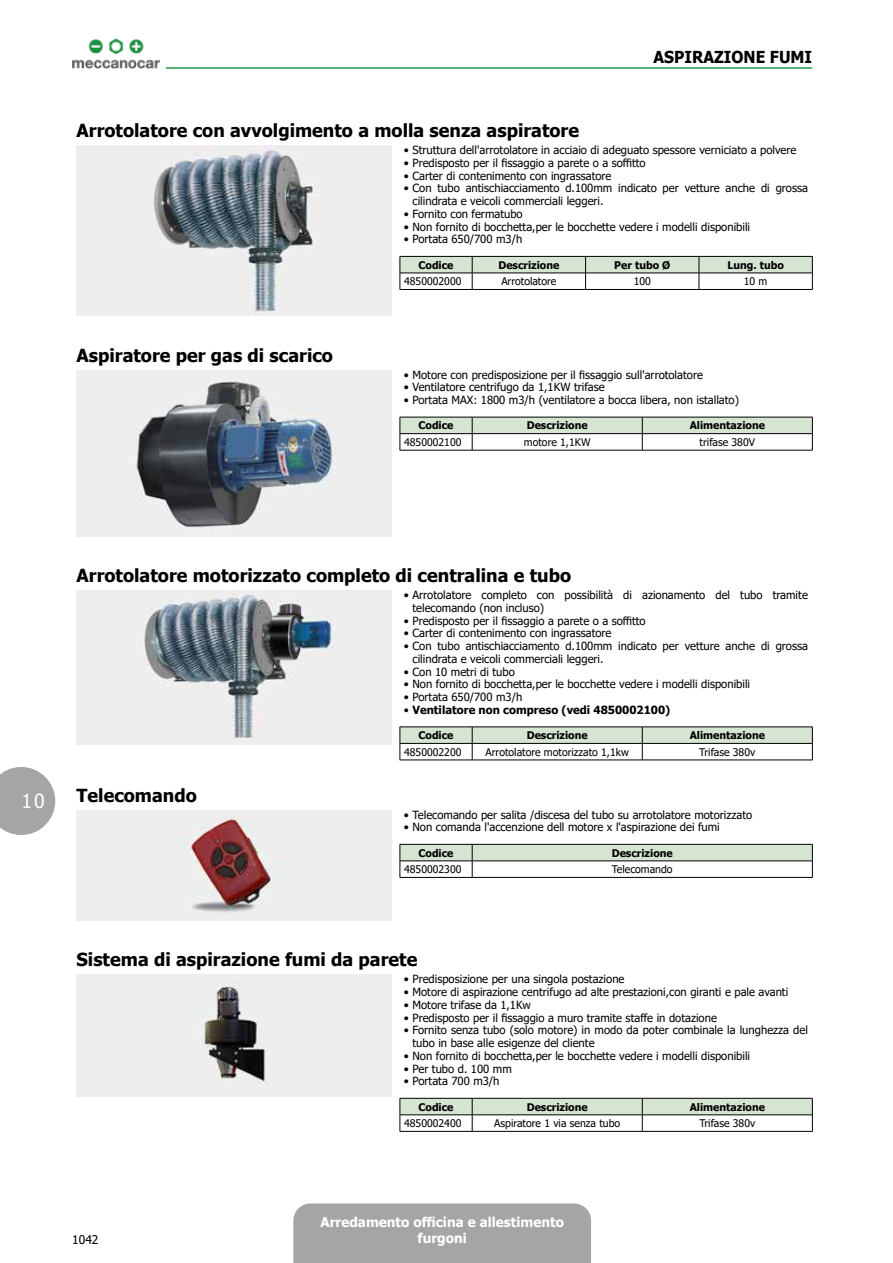
<style>
.page{position:relative;width:893px;height:1263px;background:#fff}
.page>*{position:absolute;margin:0;border:0;box-sizing:border-box;transform-origin:0 0}
.t1{font:19.5px "Tahoma";color:#fff}
.t2{font:700 18px "Tahoma";color:#000}
.t3{font:700 16.5px "Tahoma";color:#000;scale:.95 1}
.t4{font:700 13.5px/16.2px "Tahoma";color:#fff;text-align:center}
.t5{font:12px "Tahoma";color:#000}
.t6{font:11.25px/12.8px "Tahoma";color:#000}
.t7{font:700 11.25px "Tahoma";color:#000}
.t8{font:10.5px "Tahoma";color:#000}
.t9{font:700 10.5px "Tahoma";color:#000}
.s1{font-weight:400}
</style>
<div class="page">
<div style="left:293px;top:1203px;width:298px;height:60px;background:#a7a4a4"></div>
<svg style="left:0;top:767px;width:55px;height:68px;background:#b4b2b2"></svg>
<img style="left:72px;top:38px;width:87px;height:31px">
<hr style="left:166px;top:67px;width:646px;height:2px;background:#28974e">
<img style="left:77px;top:146px;width:314px;height:170px">
<svg style="left:400px;top:256px;width:413px;height:33px"></svg>
<hr style="left:400px;top:289px;width:72px;height:1px;background:#000">
<hr style="left:472px;top:289px;width:114px;height:1px;background:#000">
<hr style="left:586px;top:289px;width:113px;height:1px;background:#000">
<hr style="left:699px;top:289px;width:114px;height:1px;background:#000">
<img style="left:77px;top:370px;width:314px;height:166px">
<svg style="left:400px;top:417px;width:413px;height:33px"></svg>
<hr style="left:400px;top:450px;width:72px;height:1px;background:#000">
<hr style="left:472px;top:450px;width:170px;height:1px;background:#000">
<hr style="left:642px;top:450px;width:171px;height:1px;background:#000">
<img style="left:77px;top:590px;width:314px;height:154px">
<svg style="left:400px;top:727px;width:413px;height:33px"></svg>
<hr style="left:400px;top:760px;width:72px;height:1px;background:#000">
<hr style="left:472px;top:760px;width:170px;height:1px;background:#000">
<hr style="left:642px;top:760px;width:171px;height:1px;background:#000">
<img style="left:77px;top:810px;width:314px;height:110px">
<svg style="left:400px;top:844px;width:413px;height:33px"></svg>
<hr style="left:400px;top:877px;width:72px;height:1px;background:#000">
<hr style="left:472px;top:877px;width:341px;height:1px;background:#000">
<img style="left:77px;top:975px;width:314px;height:121px">
<svg style="left:400px;top:1098px;width:413px;height:33px"></svg>
<hr style="left:400px;top:1131px;width:72px;height:1px;background:#000">
<hr style="left:472px;top:1131px;width:170px;height:1px;background:#000">
<hr style="left:642px;top:1131px;width:171px;height:1px;background:#000">
<h3 class="t3" style="left:653px;top:45px;width:135px">Aspirazione fum</h3>
<h3 class="t3" style="left:805px;top:45px;width:9px">i</h3>
<h2 class="t2" style="left:77px;top:118px;width:504px">Arrotolatore con avvolgimento a molla senza aspiratore</h2>
<p class="t6" style="left:404px;top:144px;width:394px">• Struttura dell'arrotolatore in acciaio di adeguato spessore verniciato a polvere</p>
<p class="t6" style="left:404px;top:157px;width:243px">• Predisposto per il fissaggio a parete o a soffitto</p>
<p class="t6" style="left:404px;top:170px;width:209px">• Carter di contenimento con ingrassatore</p>
<p class="t6" style="left:412px;top:183px;width:397px;text-indent:-9px">• Con tubo antischiacciamento d.100mm indicato per vetture anche di grossa cilindrata e veicoli commerciali leggeri.</p>
<p class="t6" style="left:404px;top:208px;width:120px">• Fornito con fermatubo</p>
<p class="t6" style="left:404px;top:221px;width:348px">• Non fornito di bocchetta,per le bocchette vedere i modelli disponibili</p>
<p class="t6" style="left:404px;top:234px;width:120px">• Portata 650/700 m3/h</p>
<p class="t9" style="left:418px;top:257px;width:37px">Codice</p>
<p class="t9" style="left:498px;top:257px;width:62px">Descrizione</p>
<p class="t9" style="left:614px;top:257px;width:58px">Per tubo Ø</p>
<p class="t9" style="left:727px;top:257px;width:58px">Lung. tubo</p>
<p class="t8" style="left:404px;top:274px;width:59px">4850002000</p>
<p class="t8" style="left:501px;top:274px;width:57px">Arrotolatore</p>
<p class="t8" style="left:634px;top:274px;width:19px">100</p>
<p class="t8" style="left:744px;top:274px;width:25px">10 m</p>
<h2 class="t2" style="left:77px;top:342px;width:258px">Aspiratore per gas di scarico</h2>
<p class="t6" style="left:404px;top:369px;width:300px">• Motore con predisposizione per il fissaggio sull'arrotolatore</p>
<p class="t6" style="left:404px;top:382px;width:202px">• Ventilatore centrifugo da 1,1KW trifase</p>
<p class="t6" style="left:404px;top:394px;width:336px">• Portata MAX: 1800 m3/h (ventilatore a bocca libera, non istallato)</p>
<p class="t9" style="left:418px;top:418px;width:37px">Codice</p>
<p class="t9" style="left:527px;top:418px;width:62px">Descrizione</p>
<p class="t9" style="left:690px;top:418px;width:77px">Alimentazione</p>
<p class="t8" style="left:404px;top:435px;width:59px">4850002100</p>
<p class="t8" style="left:524px;top:435px;width:68px">motore 1,1KW</p>
<p class="t8" style="left:700px;top:435px;width:57px">trifase 380V</p>
<h1 class="t1" style="left:21px;top:788px;width:25px">10</h1>
<h2 class="t2" style="left:77px;top:563px;width:496px">Arrotolatore motorizzato completo di centralina e tubo</h2>
<p class="t6" style="left:412px;top:589px;width:397px;text-indent:-9px">• Arrotolatore completo con possibilità di azionamento del tubo tramite telecomando (non incluso)</p>
<p class="t6" style="left:404px;top:615px;width:243px">• Predisposto per il fissaggio a parete o a soffitto</p>
<p class="t6" style="left:404px;top:627px;width:209px">• Carter di contenimento con ingrassatore</p>
<p class="t6" style="left:412px;top:640px;width:397px;text-indent:-9px">• Con tubo antischiacciamento d.100mm indicato per vetture anche di grossa cilindrata e veicoli commerciali leggeri.</p>
<p class="t6" style="left:404px;top:666px;width:112px">• Con 10 metri di tubo</p>
<p class="t6" style="left:404px;top:678px;width:348px">• Non fornito di bocchetta,per le bocchette vedere i modelli disponibili</p>
<p class="t6" style="left:404px;top:691px;width:120px">• Portata 650/700 m3/h</p>
<p class="t7" style="left:404px;top:702px;width:268px"><span class="s1">•</span> Ventilatore non compreso (vedi 4850002100)</p>
<p class="t9" style="left:418px;top:728px;width:37px">Codice</p>
<p class="t9" style="left:527px;top:728px;width:62px">Descrizione</p>
<p class="t9" style="left:690px;top:728px;width:77px">Alimentazione</p>
<p class="t8" style="left:404px;top:745px;width:59px">4850002200</p>
<p class="t8" style="left:486px;top:745px;width:145px">Arrotolatore motorizzato 1,1kw</p>
<p class="t8" style="left:699px;top:745px;width:58px">Trifase 380v</p>
<h2 class="t2" style="left:77px;top:782px;width:122px">Telecomando</h2>
<p class="t6" style="left:404px;top:809px;width:350px">• Telecomando per salita /discesa del tubo su arrotolatore motorizzato</p>
<p class="t6" style="left:404px;top:821px;width:317px">• Non comanda l'accenzione dell motore x l'aspirazione dei fumi</p>
<p class="t9" style="left:418px;top:845px;width:37px">Codice</p>
<p class="t9" style="left:612px;top:845px;width:62px">Descrizione</p>
<p class="t8" style="left:404px;top:862px;width:59px">4850002300</p>
<p class="t8" style="left:612px;top:862px;width:62px">Telecomando</p>
<h2 class="t2" style="left:77px;top:947px;width:342px">Sistema di aspirazione fumi da parete</h2>
<p class="t6" style="left:404px;top:973px;width:222px">• Predisposizione per una singola postazione</p>
<p class="t6" style="left:404px;top:986px;width:386px">• Motore di aspirazione centrifugo ad alte prestazioni,con giranti e pale avanti</p>
<p class="t6" style="left:404px;top:999px;width:128px">• Motore trifase da 1,1Kw</p>
<p class="t6" style="left:404px;top:1012px;width:314px">• Predisposto per il fissaggio a muro tramite staffe in dotazione</p>
<p class="t6" style="left:412px;top:1024px;width:397px;text-indent:-9px">• Fornito senza tubo (solo motore) in modo da poter combinale la lunghezza del tubo in base alle esigenze del cliente</p>
<p class="t6" style="left:404px;top:1050px;width:348px">• Non fornito di bocchetta,per le bocchette vedere i modelli disponibili</p>
<p class="t6" style="left:404px;top:1063px;width:109px">• Per tubo d. 100 mm</p>
<p class="t6" style="left:404px;top:1075px;width:97px">• Portata 700 m3/h</p>
<p class="t9" style="left:418px;top:1099px;width:37px">Codice</p>
<p class="t9" style="left:527px;top:1099px;width:62px">Descrizione</p>
<p class="t9" style="left:690px;top:1099px;width:77px">Alimentazione</p>
<p class="t8" style="left:404px;top:1116px;width:59px">4850002400</p>
<p class="t8" style="left:494px;top:1116px;width:127px">Aspiratore 1 via senza tubo</p>
<p class="t8" style="left:699px;top:1116px;width:58px">Trifase 380v</p>
<p class="t5" style="left:72px;top:1231px;width:28px">1042</p>
<p class="t4" style="left:320px;top:1214px;width:245px">Arredamento officina e allestimento furgoni</p>
</div>
